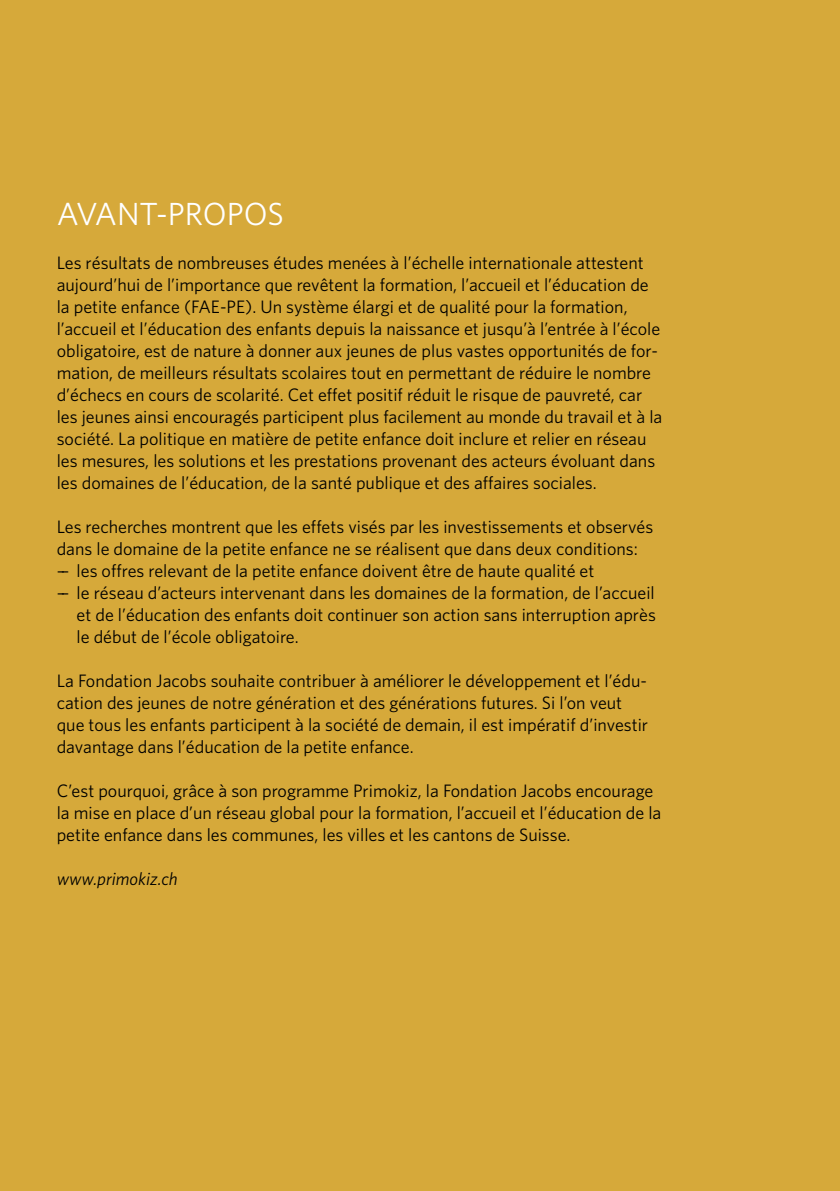
<style>
.page{position:relative;width:840px;height:1191px;background:#fff}
.page>*{position:absolute;margin:0;border:0;box-sizing:border-box;transform-origin:0 0}
.t1{font:32px "Whitney HTF";color:#fff}
.t2{font:18px/22px "Whitney HTF";color:#000}
.t3{font:italic 18px "Whitney HTF";color:#000}
</style>
<div class="page">
<div style="left:0;top:0;width:839px;height:1191px;background:#d6a93a"></div>
<h1 class="t1" style="left:57px;top:195px;width:228px">AVANT-PROPOS</h1>
<p class="t2" style="left:57px;top:251px;width:606px">Les résultats de nombreuses études menées à l’échelle internationale attestent aujourd’hui de l’importance que revêtent la formation, l’accueil et l’éducation de la petite enfance (FAE-PE). Un système élargi et de qualité pour la formation, l’accueil et l’éducation des enfants depuis la naissance et jusqu’à l’entrée à l’école obligatoire, est de nature à donner aux jeunes de plus vastes opportunités de for&shy;mation, de meilleurs résultats scolaires tout en permettant de réduire le nombre d’échecs en cours de scolarité. Cet effet positif réduit le risque de pauvreté, car les jeunes ainsi encouragés participent plus facilement au monde du travail et à la société. La politique en matière de petite enfance doit inclure et relier en réseau les mesures, les solutions et les prestations provenant des acteurs évoluant dans les domaines de l’éducation, de la santé publique et des affaires sociales.</p>
<p class="t2" style="left:57px;top:515px;width:597px">Les recherches montrent que les effets visés par les investissements et observés</p>
<p class="t2" style="left:57px;top:537px;width:582px">dans le domaine de la petite enfance ne se réalisent que dans deux conditions:</p>
<p class="t2" style="left:57px;top:559px;width:539px">–– les offres relevant de la petite enfance doivent être de haute qualité et</p>
<p class="t2" style="left:57px;top:581px;width:599px">–– le réseau d’acteurs intervenant dans les domaines de la formation, de l’accueil</p>
<p class="t2" style="left:77px;top:603px;width:580px">et de l’éducation des enfants doit continuer son action sans interruption après</p>
<p class="t2" style="left:77px;top:625px;width:223px">le début de l’école obligatoire.</p>
<p class="t2" style="left:57px;top:669px;width:592px">La Fondation Jacobs souhaite contribuer à améliorer le développement et l’édu&shy;cation des jeunes de notre génération et des générations futures. Si l’on veut que tous les enfants participent à la société de demain, il est impératif d’investir davantage dans l’éducation de la petite enfance.</p>
<p class="t2" style="left:57px;top:779px;width:605px">C’est pourquoi, grâce à son programme Primokiz, la Fondation Jacobs encourage la mise en place d’un réseau global pour la formation, l’accueil et l’éducation de la petite enfance dans les communes, les villes et les cantons de Suisse.</p>
<p class="t3" style="left:57px;top:868px;width:122px">www.primokiz.ch</p>
</div>
